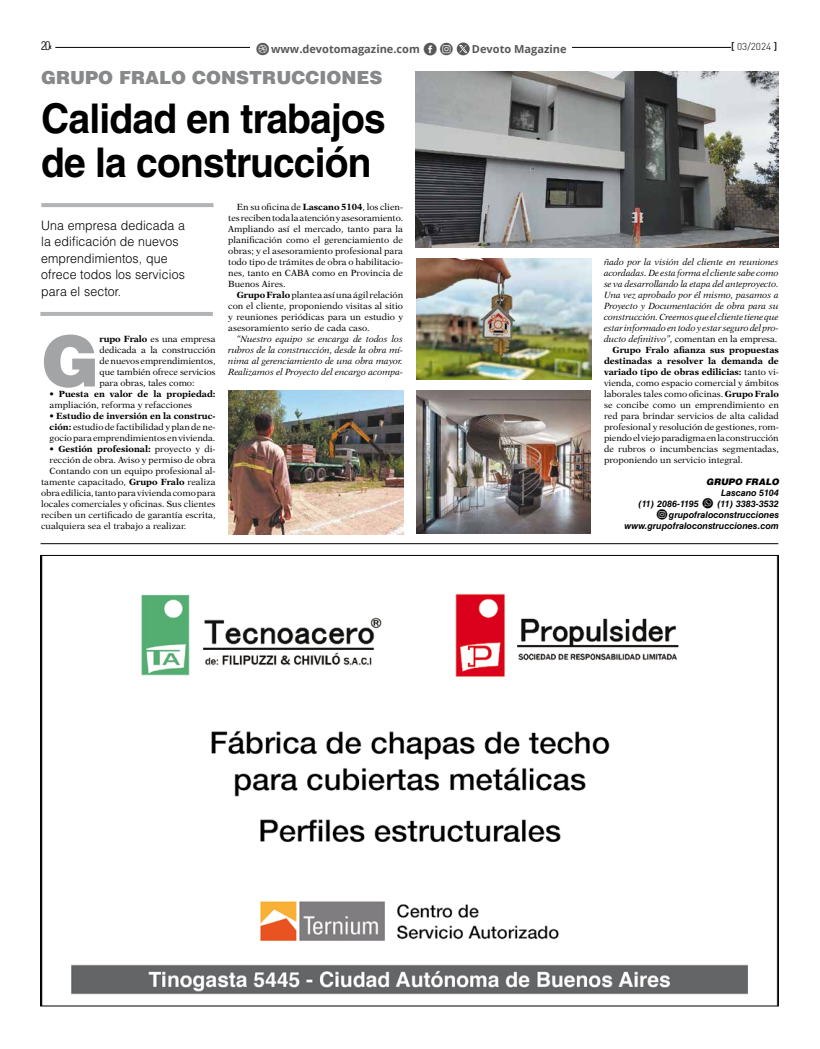
<style>
.page{position:relative;width:820px;height:1049px;background:#fff}
.page>*{position:absolute;margin:0;border:0;box-sizing:border-box;transform-origin:0 0}
.t1{font:900 70.1px "Helvetica LT Std";color:#a3a4a6}
.t2{font:700 41px/44px "Helvetica LT Std";letter-spacing:-.02em;color:#000;scale:.95 1}
.t3{font:900 18px "Helvetica LT Std";color:#87888a}
.t4{font:300 13px/16.5px "Helvetica LT Std";letter-spacing:.01em;color:#000;scale:.95 1}
.t5{font:300 condensed 12px "Helvetica LT Std";color:#000}
.t6{font:700 11px "Open Sans";color:#58585a}
.t7{font:300 10px "DIN";color:#000}
.t8{font:9px/11px "New Aster";color:#000;text-align:justify}
.t9{font:italic 9px/11px "New Aster";letter-spacing:-.01em;color:#000;text-align:justify}
.t10{font:700 9px "New Aster";color:#000}
.t11{font:italic 700 9px/11px "Helvetica LT Std";color:#000;text-align:right}
.t12{font:italic 900 9px "Helvetica LT Std";color:#000}
.s1{font-weight:700;font-stretch:normal;font-size:10px}
.s2{font-family:"Social Circles";font-weight:400;font-size:23px}
.s3{font-weight:500}
.s4{font-weight:700}
.s5{font-weight:400}
.s6{font-style:italic}
.s7{font-family:"Social Circles";font-weight:400;font-style:normal;font-size:19px}
</style>
<div class="page">
<hr style="left:55px;top:47px;width:722px;height:1px;background:#000">
<div style="left:730px;top:42px;width:47px;height:12px;background:#fff"></div>
<div style="left:250px;top:40px;width:321px;height:20px;background:#fff"></div>
<svg style="left:456px;top:43px;width:13px;height:12px"></svg>
<svg style="left:458px;top:45px;width:11px;height:10px"></svg>
<hr style="left:41px;top:543px;width:737px;height:1px;background:#000">
<img style="left:42px;top:557px;width:706px;height:447px">
<hr style="left:41px;top:203px;width:172px;height:4px;background:#b1b3b4">
<hr style="left:40px;top:312px;width:173px;height:4px;background:#b1b3b4">
<img style="left:416px;top:71px;width:362px;height:176px">
<img style="left:229px;top:390px;width:174px;height:144px">
<img style="left:416px;top:390px;width:174px;height:143px">
<img style="left:416px;top:258px;width:175px;height:121px">
<h3 class="t5" style="left:41px;top:39px;width:13px">20<span class="s1">‹</span></h3>
<p class="t6" style="left:255px;top:41px;width:201px"><span class="s2">a</span>www.devotomagazine.com <span class="s2">f$</span></p>
<p class="t7" style="left:730px;top:41px;width:48px"><span class="s3">[</span> 03/2024 <span class="s3">]</span></p>
<p class="t6" style="left:472px;top:41px;width:96px">Devoto Magazine</p>
<h3 class="t3" style="left:41px;top:66px;width:342px">GRUPO FRALO CONSTRUCCIONES</h3>
<h2 class="t2" style="left:41px;top:96px;width:364px">Calidad en trabajos de la construcción</h2>
<h3 class="t4" style="left:41px;top:217px;width:153px">Una empresa dedicada a la edificación de nuevos emprendimientos, que ofrece todos los servicios para el sector.</h3>
<h1 class="t1" style="left:41px;top:315px;width:60px">G</h1>
<p class="t8" style="left:100px;top:334px;width:117px"><span class="s4">rupo Fralo</span> es una empresa dedicada a la construcción de nuevos emprendimientos, que también ofrece servicios para obras, tales como:</p>
<p class="t8" style="left:50px;top:389px;width:167px">• <span class="s4">Puesta en valor de la propiedad: </span>ampliación, reforma y refacciones</p>
<p class="t8" style="left:50px;top:411px;width:167px">• <span class="s4">Estudio de inversión en la construc&shy;ción:</span> estudio de factibilidad y plan de ne&shy;gocio para emprendimientos en vivienda.</p>
<p class="t10" style="left:50px;top:444px;width:167px"><span class="s5">•</span> Gestión profesional: <span class="s5">proyecto y di-</span></p>
<p class="t8" style="left:50px;top:455px;width:167px">rección de obra. Aviso y permiso de obra</p>
<p class="t8" style="left:50px;top:466px;width:167px">Contando con un equipo profesional al-</p>
<p class="t8" style="left:41px;top:477px;width:176px">tamente capacitado, <span class="s4">Grupo Fralo</span> realiza</p>
<p class="t8" style="left:41px;top:488px;width:176px">obra edilicia, tanto para vivienda como para</p>
<p class="t8" style="left:41px;top:499px;width:176px">locales comerciales y oficinas. Sus clientes</p>
<p class="t8" style="left:41px;top:510px;width:176px">reciben un certificado de garantía escrita,</p>
<p class="t8" style="left:41px;top:521px;width:147px">cualquiera sea el trabajo a realizar.</p>
<p class="t8" style="left:228px;top:202px;width:176px;text-indent:9px">En su oficina de <span class="s4">Lascano 5104</span>, los clien&shy;tes reciben toda la atención y asesoramiento.<br>Ampliando así el mercado, tanto para la planificación como el gerenciamiento de obras; y el asesoramiento profesional para todo tipo de trámites de obra o habilitacio&shy;nes, tanto en CABA como en Provincia de Buenos Aires.</p>
<p class="t8" style="left:228px;top:290px;width:176px;text-indent:9px"><span class="s4">Grupo Fralo</span> plantea así una ágil relación con el cliente, proponiendo visitas al sitio y reuniones periódicas para un estudio y asesoramiento serio de cada caso.</p>
<p class="t9" style="left:228px;top:334px;width:176px;text-indent:9px">“Nuestro equipo se encarga de todos los rubros de la construcción, desde la obra mí&shy;nima al gerenciamiento de una obra mayor.<br>Realizamos el Proyecto del encargo acompa-</p>
<p class="t9" style="left:603px;top:257px;width:176px">ñado por la visión del cliente en reuniones</p>
<p class="t9" style="left:603px;top:268px;width:176px">acordadas. De esta forma el cliente sabe como</p>
<p class="t9" style="left:603px;top:279px;width:176px">se va desarrollando la etapa del anteproyecto.</p>
<p class="t9" style="left:603px;top:290px;width:176px">Una vez aprobado por él mismo, pasamos a</p>
<p class="t9" style="left:603px;top:301px;width:176px">Proyecto y Documentación de obra para su</p>
<p class="t9" style="left:603px;top:312px;width:176px">construcción. Creemos que el cliente tiene que</p>
<p class="t9" style="left:603px;top:323px;width:176px">estar informado en todo y estar seguro del pro-</p>
<p class="t8" style="left:603px;top:334px;width:175px"><span class="s6">ducto definitivo”</span>, comentan en la empresa.</p>
<p class="t10" style="left:612px;top:345px;width:168px">Grupo Fralo afianza sus propuestas</p>
<p class="t10" style="left:603px;top:356px;width:176px">destinadas a resolver la demanda de</p>
<p class="t10" style="left:603px;top:367px;width:176px">variado tipo de obras edilicias: <span class="s5">tanto vi-</span></p>
<p class="t8" style="left:603px;top:378px;width:176px">vienda, como espacio comercial y ámbitos</p>
<p class="t8" style="left:603px;top:389px;width:176px">laborales tales como oficinas. <span class="s4">Grupo Fralo</span></p>
<p class="t8" style="left:603px;top:400px;width:176px">se concibe como un emprendimiento en</p>
<p class="t8" style="left:603px;top:411px;width:176px">red para brindar servicios de alta calidad</p>
<p class="t8" style="left:603px;top:422px;width:176px">profesional y resolución de gestiones, rom-</p>
<p class="t8" style="left:603px;top:433px;width:176px">piendo el viejo paradigma en la construcción</p>
<p class="t8" style="left:603px;top:444px;width:176px">de rubros o incumbencias segmentadas,</p>
<p class="t8" style="left:603px;top:455px;width:141px">proponiendo un servicio integral.</p>
<p class="t12" style="left:706px;top:476px;width:74px">GRUPO FRALO</p>
<p class="t11" style="left:624px;top:487px;width:156px">Lascano 5104<br>(11) 2086-1195 <span class="s7">w</span> (11) 3383-3532 <span class="s7">$</span>grupofraloconstrucciones www.grupofraloconstrucciones.com</p>
</div>
